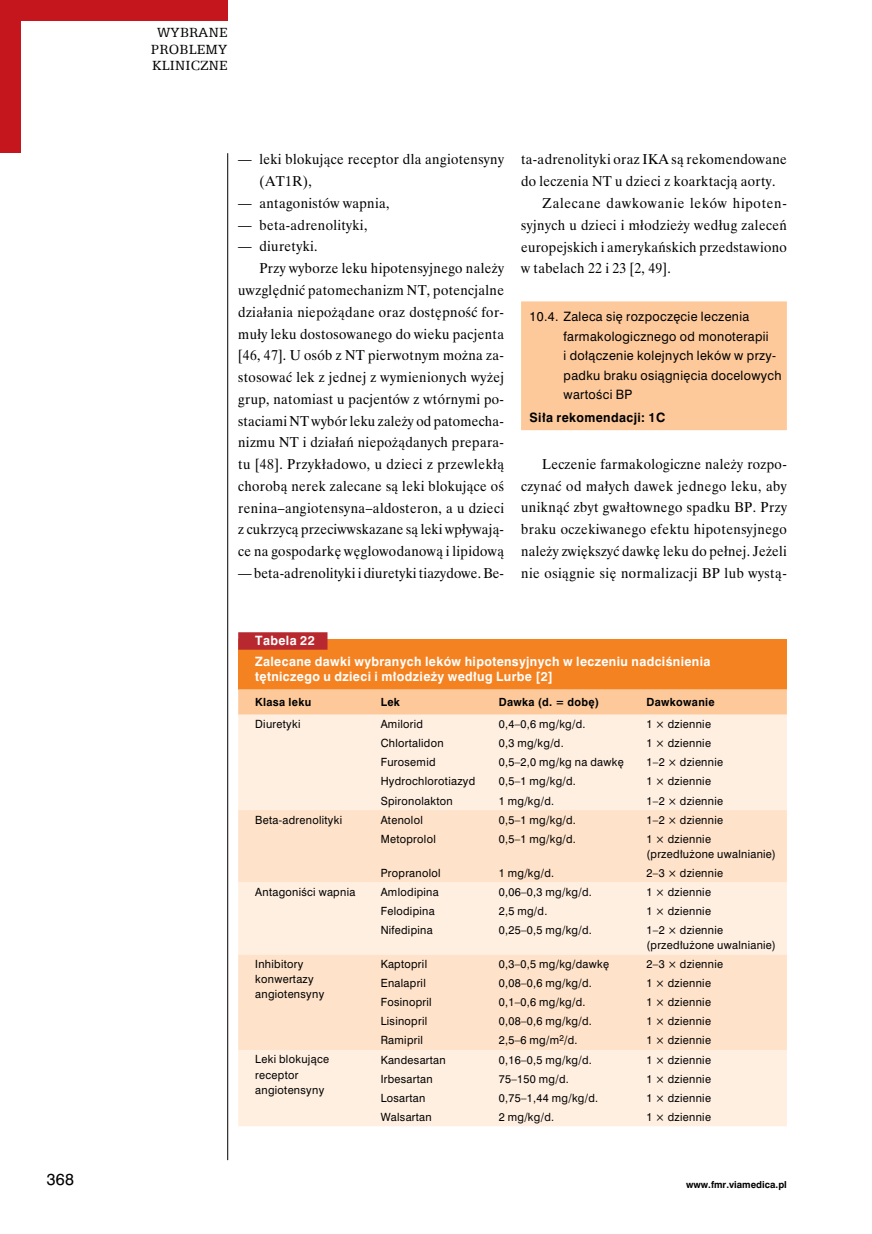
<style>
.page{position:relative;width:872px;height:1234px;background:#fff}
.page>*{position:absolute;margin:0;border:0;box-sizing:border-box;transform-origin:0 0}
.t1{font:15px/16.5px "Egyptian 505 EU";letter-spacing:.015em;color:#000;text-align:center}
.t2{font:15px "Swis 721 PL";color:#000}
.t3{font:14.25px/21.8px "Time Ibis EE";letter-spacing:.025em;color:#000;scale:.95 1}
.t4{font:14.25px "Time Ibis EE";letter-spacing:.055em;color:#000;scale:.95 1}
.t5{font:12px/19.5px "Swis 721 PL";letter-spacing:.03em;color:#000}
.t6{font:700 12px/20.4px "Swis 721 PL";letter-spacing:.03em;color:#fff}
.t7{font:700 12px "Swis 721 PL";letter-spacing:.03em;color:#000}
.t8{font:10.5px/15px "Swis 721 PL";letter-spacing:.03em;color:#000}
.t9{font:700 10.5px "Swis 721 PL";letter-spacing:.03em;color:#000}
.t10{font:700 9px "Swis 721 PL";color:#000}
</style>
<div class="page">
<hr style="left:227px;top:153px;width:1px;height:1006px;background:#000">
<div style="left:0;top:0;width:227px;height:21px;background:#c4161c"></div>
<div style="left:0;top:0;width:21px;height:153px;background:#c4161c"></div>
<div style="left:238px;top:639px;width:549px;height:50px;background:#f58220"></div>
<div style="left:238px;top:689px;width:549px;height:25px;background:#fdc99b"></div>
<div style="left:238px;top:714px;width:549px;height:411px;background:#ffefe1"></div>
<svg style="left:238px;top:809px;width:549px;height:240px;background:#fee6d0"></svg>
<div style="left:238px;top:632px;width:89px;height:17px;background:#b8292f"></div>
<div style="left:521px;top:301px;width:266px;height:129px;background:#fdc99b"></div>
<p class="t1" style="left:151px;top:24px;width:78px">WYBRANE<br>PROBLEMY<br>KLINICZNE</p>
<p class="t3" style="left:259px;top:148px;width:259px;text-indent:-21px">— leki blokujące receptor dla angiotensyny (AT1R),</p>
<p class="t3" style="left:238px;top:192px;width:161px">— antagonistów wapnia,</p>
<p class="t3" style="left:238px;top:214px;width:137px">— beta-adrenolityki,</p>
<p class="t3" style="left:238px;top:235px;width:85px">— diuretyki.</p>
<p class="t3" style="left:259px;top:257px;width:259px">Przy wyborze leku hipotensyjnego należy</p>
<p class="t3" style="left:238px;top:279px;width:281px">uwzględnić patomechanizm NT, potencjalne</p>
<p class="t3" style="left:238px;top:301px;width:281px">działania niepożądane oraz dostępność for-</p>
<p class="t3" style="left:238px;top:322px;width:281px">muły leku dostosowanego do wieku pacjenta</p>
<p class="t3" style="left:238px;top:344px;width:281px">[46, 47]. U osób z NT pierwotnym można za-</p>
<p class="t3" style="left:238px;top:366px;width:281px">stosować lek z jednej z wymienionych wyżej</p>
<p class="t3" style="left:238px;top:388px;width:281px">grup, natomiast u pacjentów z wtórnymi po-</p>
<p class="t3" style="left:238px;top:409px;width:281px">staciami NT wybór leku zależy od patomecha-</p>
<p class="t3" style="left:238px;top:431px;width:281px">nizmu NT i działań niepożądanych prepara-</p>
<p class="t3" style="left:238px;top:453px;width:281px">tu [48]. Przykładowo, u dzieci z przewlekłą</p>
<p class="t3" style="left:238px;top:475px;width:281px">chorobą nerek zalecane są leki blokujące oś</p>
<p class="t3" style="left:238px;top:496px;width:281px">renina–angiotensyna–aldosteron, a u dzieci</p>
<p class="t3" style="left:238px;top:518px;width:281px">z cukrzycą przeciwwskazane są leki wpływają-</p>
<p class="t3" style="left:238px;top:540px;width:281px">ce na gospodarkę węglowodanową i lipidową</p>
<p class="t3" style="left:238px;top:562px;width:281px">— beta-adrenolityki i diuretyki tiazydowe. Be-</p>
<p class="t3" style="left:521px;top:148px;width:281px">ta-adrenolityki oraz IKA są rekomendowane</p>
<p class="t3" style="left:521px;top:170px;width:269px">do leczenia NT u dzieci z koarktacją aorty.</p>
<p class="t4" style="left:542px;top:194px;width:259px">Zalecane dawkowanie leków hipoten-</p>
<p class="t3" style="left:521px;top:214px;width:281px">syjnych u dzieci i młodzieży według zaleceń</p>
<p class="t3" style="left:521px;top:235px;width:281px">europejskich i amerykańskich przedstawiono</p>
<p class="t3" style="left:521px;top:257px;width:159px">w tabelach 22 i 23 [2, 49].</p>
<p class="t5" style="left:563px;top:306px;width:219px;text-indent:-34px">10.4. Zaleca się rozpoczęcie leczenia farmakologicznego od monoterapii<br>i dołączenie kolejnych leków w przy&shy;padku braku osiągnięcia docelowych wartości BP</p>
<p class="t7" style="left:529px;top:409px;width:137px">Siła rekomendacji: 1C</p>
<p class="t3" style="left:521px;top:453px;width:281px;text-align:justify;text-indent:21px">Leczenie farmakologiczne należy rozpo&shy;czynać od małych dawek jednego leku, aby uniknąć zbyt gwałtownego spadku BP. Przy braku oczekiwanego efektu hipotensyjnego należy zwiększyć dawkę leku do pełnej. Jeżeli nie osiągnie się normalizacji BP lub wystą-</p>
<p class="t6" style="left:255px;top:630px;width:457px">Tabela 22<br>Zalecane dawki wybranych leków hipotensyjnych w leczeniu nadciśnienia</p>
<p class="t6" style="left:255px;top:665px;width:299px">tętniczego u dzieci i młodzieży według Lurbe [2]</p>
<p class="t9" style="left:255px;top:695px;width:58px">Klasa leku</p>
<p class="t9" style="left:381px;top:695px;width:21px">Lek</p>
<p class="t9" style="left:499px;top:695px;width:102px">Dawka (d. = dobę)</p>
<p class="t9" style="left:646px;top:695px;width:70px">Dawkowanie</p>
<p class="t8" style="left:255px;top:716px;width:47px">Diuretyki</p>
<p class="t8" style="left:381px;top:716px;width:44px">Amilorid</p>
<p class="t8" style="left:499px;top:716px;width:88px">0,4–0,6 mg/kg/d.</p>
<p class="t8" style="left:646px;top:716px;width:66px">1 × dziennie</p>
<p class="t8" style="left:381px;top:735px;width:64px">Chlortalidon</p>
<p class="t8" style="left:499px;top:735px;width:67px">0,3 mg/kg/d.</p>
<p class="t8" style="left:646px;top:735px;width:66px">1 × dziennie</p>
<p class="t8" style="left:381px;top:754px;width:56px">Furosemid</p>
<p class="t8" style="left:499px;top:754px;width:126px">0,5–2,0 mg/kg na dawkę</p>
<p class="t8" style="left:646px;top:754px;width:78px">1–2 × dziennie</p>
<p class="t8" style="left:381px;top:773px;width:96px">Hydrochlorotiazyd</p>
<p class="t8" style="left:499px;top:773px;width:79px">0,5–1 mg/kg/d.</p>
<p class="t8" style="left:646px;top:773px;width:66px">1 × dziennie</p>
<p class="t8" style="left:381px;top:792px;width:74px">Spironolakton</p>
<p class="t8" style="left:499px;top:792px;width:57px">1 mg/kg/d.</p>
<p class="t8" style="left:646px;top:792px;width:78px">1–2 × dziennie</p>
<p class="t8" style="left:255px;top:811px;width:88px">Beta-adrenolityki</p>
<p class="t8" style="left:381px;top:811px;width:44px">Atenolol</p>
<p class="t8" style="left:499px;top:811px;width:79px">0,5–1 mg/kg/d.</p>
<p class="t8" style="left:646px;top:811px;width:78px">1–2 × dziennie</p>
<p class="t8" style="left:381px;top:830px;width:57px">Metoprolol</p>
<p class="t8" style="left:499px;top:830px;width:79px">0,5–1 mg/kg/d.</p>
<p class="t8" style="left:646px;top:830px;width:131px">1 × dziennie (przedłużone uwalnianie)</p>
<p class="t8" style="left:381px;top:865px;width:62px">Propranolol</p>
<p class="t8" style="left:499px;top:865px;width:57px">1 mg/kg/d.</p>
<p class="t8" style="left:646px;top:865px;width:78px">2–3 × dziennie</p>
<p class="t8" style="left:255px;top:884px;width:102px">Antagoniści wapnia</p>
<p class="t8" style="left:381px;top:884px;width:60px">Amlodipina</p>
<p class="t8" style="left:499px;top:884px;width:95px">0,06–0,3 mg/kg/d.</p>
<p class="t8" style="left:646px;top:884px;width:66px">1 × dziennie</p>
<p class="t8" style="left:381px;top:903px;width:56px">Felodipina</p>
<p class="t8" style="left:499px;top:903px;width:50px">2,5 mg/d.</p>
<p class="t8" style="left:646px;top:903px;width:66px">1 × dziennie</p>
<p class="t8" style="left:381px;top:922px;width:54px">Nifedipina</p>
<p class="t8" style="left:499px;top:922px;width:95px">0,25–0,5 mg/kg/d.</p>
<p class="t8" style="left:646px;top:922px;width:131px">1–2 × dziennie (przedłużone uwalnianie)</p>
<p class="t8" style="left:255px;top:956px;width:70px">Inhibitory konwertazy angiotensyny</p>
<p class="t8" style="left:381px;top:956px;width:48px">Kaptopril</p>
<p class="t8" style="left:499px;top:956px;width:112px">0,3–0,5 mg/kg/dawkę</p>
<p class="t8" style="left:646px;top:956px;width:78px">2–3 × dziennie</p>
<p class="t8" style="left:381px;top:975px;width:47px">Enalapril</p>
<p class="t8" style="left:499px;top:975px;width:95px">0,08–0,6 mg/kg/d.</p>
<p class="t8" style="left:646px;top:975px;width:66px">1 × dziennie</p>
<p class="t8" style="left:381px;top:994px;width:53px">Fosinopril</p>
<p class="t8" style="left:499px;top:994px;width:88px">0,1–0,6 mg/kg/d.</p>
<p class="t8" style="left:646px;top:994px;width:66px">1 × dziennie</p>
<p class="t8" style="left:381px;top:1013px;width:48px">Lisinopril</p>
<p class="t8" style="left:499px;top:1013px;width:95px">0,08–0,6 mg/kg/d.</p>
<p class="t8" style="left:646px;top:1013px;width:66px">1 × dziennie</p>
<p class="t8" style="left:381px;top:1032px;width:44px">Ramipril</p>
<p class="t8" style="left:499px;top:1032px;width:80px">2,5–6 mg/m<sup>2</sup>/d.</p>
<p class="t8" style="left:646px;top:1032px;width:66px">1 × dziennie</p>
<p class="t8" style="left:255px;top:1051px;width:75px">Leki blokujące receptor angiotensyny</p>
<p class="t8" style="left:381px;top:1051px;width:67px">Kandesartan</p>
<p class="t8" style="left:499px;top:1051px;width:95px">0,16–0,5 mg/kg/d.</p>
<p class="t8" style="left:646px;top:1051px;width:66px">1 × dziennie</p>
<p class="t8" style="left:381px;top:1070px;width:54px">Irbesartan</p>
<p class="t8" style="left:499px;top:1070px;width:72px">75–150 mg/d.</p>
<p class="t8" style="left:646px;top:1070px;width:66px">1 × dziennie</p>
<p class="t8" style="left:381px;top:1089px;width:46px">Losartan</p>
<p class="t8" style="left:499px;top:1089px;width:101px">0,75–1,44 mg/kg/d.</p>
<p class="t8" style="left:646px;top:1089px;width:66px">1 × dziennie</p>
<p class="t8" style="left:381px;top:1108px;width:53px">Walsartan</p>
<p class="t8" style="left:499px;top:1108px;width:57px">2 mg/kg/d.</p>
<p class="t8" style="left:646px;top:1108px;width:66px">1 × dziennie</p>
<p class="t2" style="left:47px;top:1169px;width:29px">368</p>
<p class="t10" style="left:686px;top:1178px;width:102px">www.fmr.viamedica.pl</p>
</div>
